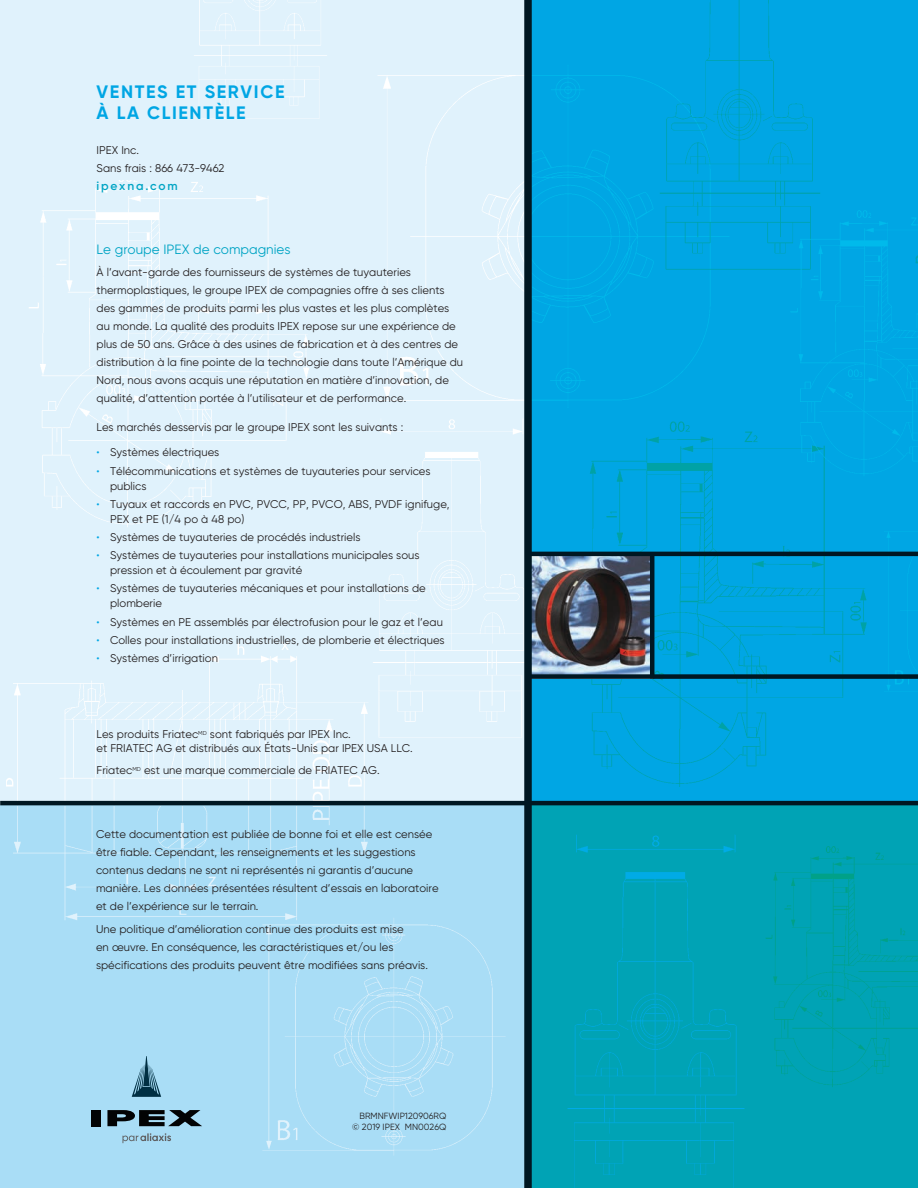
<style>
.page{position:relative;width:918px;height:1188px;background:#fff}
.page>*{position:absolute;margin:0;border:0;box-sizing:border-box;transform-origin:0 0}
.t1{font:700 18px/21px "Gilroy";letter-spacing:.09em;color:#00a6e4}
.t2{font:13.5px "Gilroy";color:#00a4c4}
.t3{font:600 12px "Gilroy";letter-spacing:.15em;color:#00a4c4}
.t4{font:11.25px/18px "Gilroy";color:#231f20}
.t5{font:9px/10.8px "Gilroy";color:#231f20;text-align:right}
.s1{font-size:10.5px;color:#00a6e4}
</style>
<div class="page">
<div style="left:528px;top:0;width:390px;height:803px;background:#00a6e4"></div>
<img style="left:569px;top:425px;width:304px;height:376px">
<div style="left:0;top:802px;width:528px;height:386px;background:#a9ddf6"></div>
<div style="left:0;top:0;width:528px;height:804px;background:#e0f2fc"></div>
<div style="left:528px;top:802px;width:390px;height:386px;background:#00a3b5"></div>
<img style="left:877px;top:532px;width:41px;height:158px">
<img style="left:532px;top:75px;width:179px;height:350px">
<img style="left:262px;top:918px;width:244px;height:237px">
<img style="left:377px;top:75px;width:147px;height:326px">
<img style="left:567px;top:834px;width:178px;height:354px">
<img style="left:379px;top:419px;width:145px;height:319px">
<img style="left:654px;top:0;width:166px;height:278px">
<img style="left:194px;top:0;width:133px;height:119px">
<img style="left:532px;top:556px;width:118px;height:118px">
<hr style="left:650px;top:554px;width:4px;height:124px;background:#001722">
<img style="left:765px;top:846px;width:153px;height:241px">
<img style="left:29px;top:181px;width:280px;height:346px">
<img style="left:783px;top:200px;width:130px;height:282px">
<img style="left:6px;top:642px;width:373px;height:159px">
<img style="left:13px;top:806px;width:366px;height:126px">
<img style="left:905px;top:200px;width:13px;height:210px">
<div style="left:531px;top:674px;width:387px;height:5px;background:#001722"></div>
<hr style="left:0;top:801px;width:918px;height:4px;background:#001722">
<div style="left:524px;top:0;width:8px;height:1188px;background:#001722"></div>
<hr style="left:530px;top:552px;width:388px;height:4px;background:#001722">
<div style="left:91px;top:1110px;width:10px;height:16px;background:#020304"></div>
<svg style="left:107px;top:1110px;width:95px;height:16px"></svg>
<svg style="left:132px;top:1056px;width:29px;height:41px"></svg>
<svg style="left:122px;top:1133px;width:49px;height:10px"></svg>
<h1 class="t1" style="left:97px;top:82px;width:189px">VENTES ET SERVICE<br>À LA CLIENTÈLE</h1>
<p class="t4" style="left:97px;top:141px;width:129px">IPEX Inc.<br>Sans frais : 866 473-9462</p>
<p class="t3" style="left:97px;top:178px;width:83px">ipexna.com</p>
<p class="t2" style="left:97px;top:241px;width:196px">Le groupe IPEX de compagnies</p>
<p class="t4" style="left:97px;top:263px;width:368px">À l’avant-garde des fournisseurs de systèmes de tuyauteries thermoplastiques, le groupe IPEX de compagnies offre à ses clients des gammes de produits parmi les plus vastes et les plus complètes au monde. La qualité des produits IPEX repose sur une expérience de plus de 50 ans. Grâce à des usines de fabrication et à des centres de distribution à la fine pointe de la technologie dans toute l’Amérique du Nord, nous avons acquis une réputation en matière d’innovation, de qualité, d’attention portée à l’utilisateur et de performance.</p>
<p class="t4" style="left:97px;top:418px;width:308px">Les marchés desservis par le groupe IPEX sont les suivants :</p>
<p class="t4" style="left:97px;top:443px;width:124px"><span class="s1">•</span> Systèmes électriques</p>
<p class="t4" style="left:110px;top:463px;width:322px;line-height:15px;text-indent:-13px"><span class="s1">•</span> Télécommunications et systèmes de tuyauteries pour services publics</p>
<p class="t4" style="left:110px;top:496px;width:341px;line-height:15px;text-indent:-13px"><span class="s1">•</span> Tuyaux et raccords en PVC, PVCC, PP, PVCO, ABS, PVDF ignifuge,<br>PEX et PE (1/4 po à 48 po)</p>
<p class="t4" style="left:97px;top:528px;width:266px"><span class="s1">•</span> Systèmes de tuyauteries de procédés industriels</p>
<p class="t4" style="left:110px;top:548px;width:311px;line-height:15px;text-indent:-13px"><span class="s1">•</span> Systèmes de tuyauteries pour installations municipales sous pression et à écoulement par gravité</p>
<p class="t4" style="left:110px;top:581px;width:317px;line-height:15px;text-indent:-13px"><span class="s1">•</span> Systèmes de tuyauteries mécaniques et pour installations de plomberie</p>
<p class="t4" style="left:97px;top:613px;width:348px"><span class="s1">•</span> Systèmes en PE assemblés par électrofusion pour le gaz et l’eau</p>
<p class="t4" style="left:97px;top:631px;width:350px"><span class="s1">•</span> Colles pour installations industrielles, de plomberie et électriques</p>
<p class="t4" style="left:97px;top:649px;width:123px"><span class="s1">•</span> Systèmes d’irrigation</p>
<p class="t4" style="left:97px;top:728px;width:318px;line-height:13.5px">Les produits Friatec<sup>MD</sup> sont fabriqués par IPEX Inc.<br>et FRIATEC AG et distribués aux États-Unis par IPEX USA LLC.</p>
<p class="t4" style="left:97px;top:761px;width:285px">Friatec<sup>MD</sup> est une marque commerciale de FRIATEC AG.</p>
<p class="t4" style="left:96px;top:825px;width:344px">Cette documentation est publiée de bonne foi et elle est censée être fiable. Cependant, les renseignements et les suggestions contenus dedans ne sont ni représentés ni garantis d’aucune manière. Les données présentées résultent d’essais en laboratoire et de l’expérience sur le terrain.</p>
<p class="t4" style="left:96px;top:920px;width:333px">Une politique d’amélioration continue des produits est mise<br>en œuvre. En conséquence, les caractéristiques et/ou les spécifications des produits peuvent être modifiées sans préavis.</p>
<p class="t5" style="left:352px;top:1110px;width:96px">BRMNFWIP120906RQ © 2019 IPEX MN0026Q</p>
</div>
